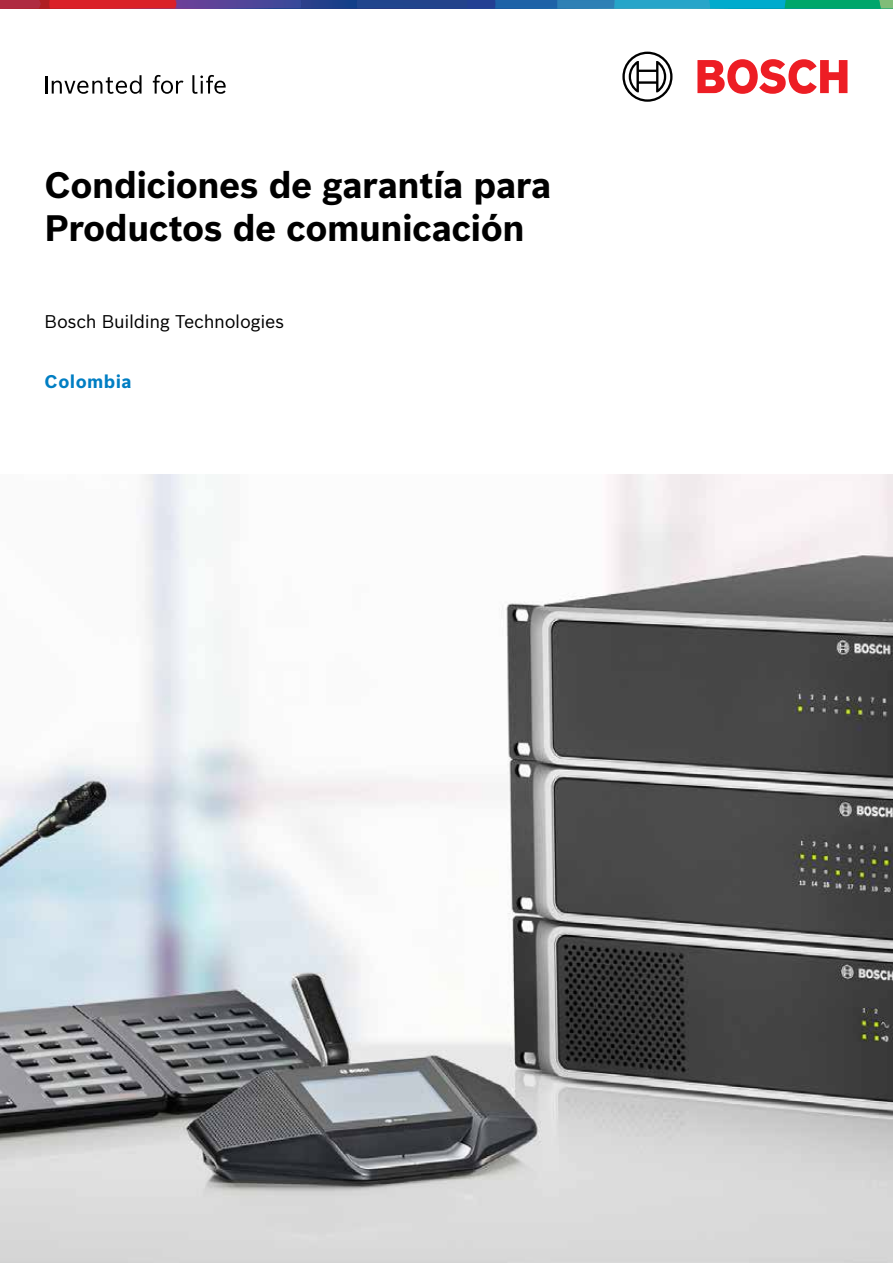
<style>
.page{position:relative;width:893px;height:1263px;background:#fff}
.page>*{position:absolute;margin:0;border:0;box-sizing:border-box;transform-origin:0 0}
.t1{font:700 36px/42.5px "Bosch Sans";letter-spacing:-.015em;color:#000}
.t2{font:18px "Bosch Sans";letter-spacing:-.015em;color:#000}
.t3{font:700 18px "Bosch Sans";letter-spacing:.025em;color:#007ec3}
</style>
<div class="page">
<img style="left:0;top:474px;width:893px;height:789px">
<svg style="left:0;top:0;width:893px;height:9px;background:#466287"></svg>
<svg style="left:697px;top:59px;width:150px;height:35px"></svg>
<svg style="left:622px;top:52px;width:50px;height:50px"></svg>
<svg style="left:45px;top:75px;width:97px;height:19px"></svg>
<svg style="left:153px;top:75px;width:30px;height:19px"></svg>
<svg style="left:192px;top:75px;width:34px;height:19px"></svg>
<p class="t1" style="left:45px;top:162px;width:508px">Condiciones de garantía para<br>Productos de comunicación</p>
<p class="t2" style="left:45px;top:308px;width:241px">Bosch Building Technologies</p>
<p class="t3" style="left:45px;top:368px;width:89px">Colombia</p>
</div>
